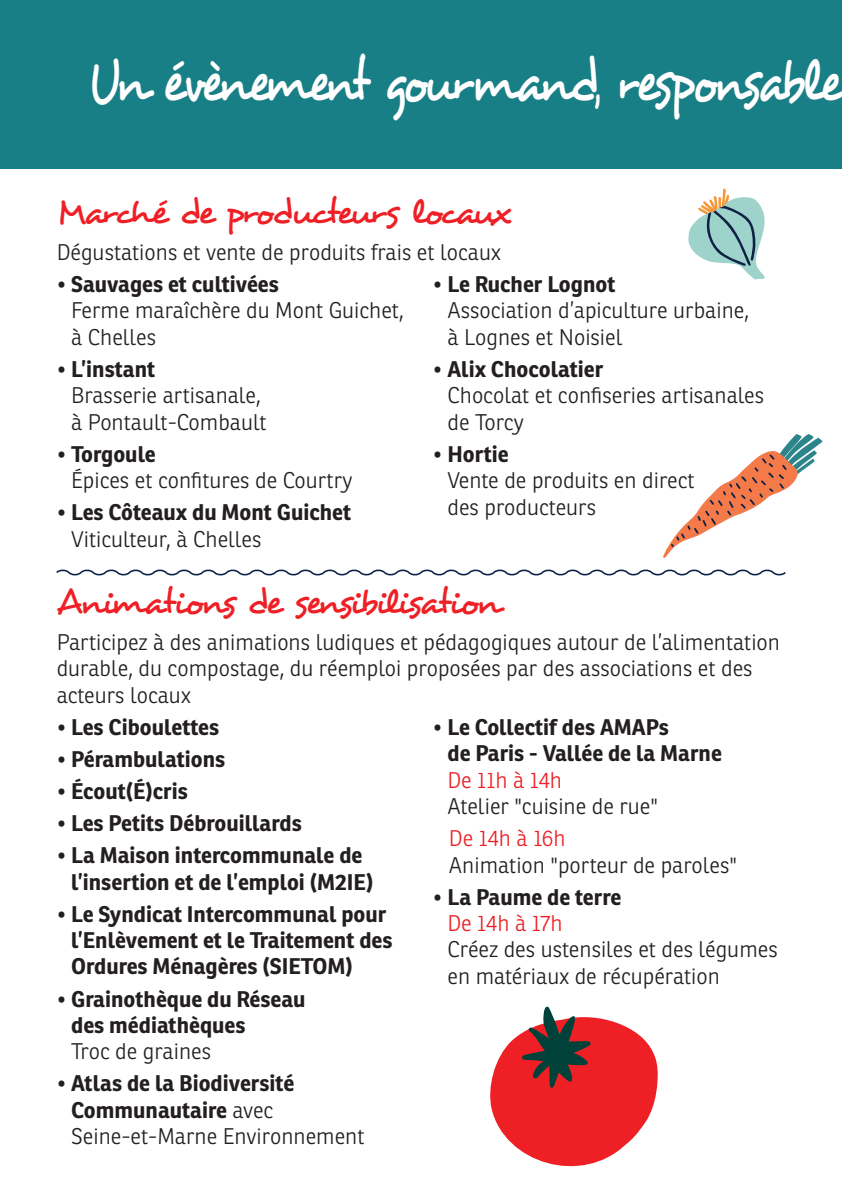
<style>
.page{position:relative;width:842px;height:1191px;background:#fff}
.page>*{position:absolute;margin:0;border:0;box-sizing:border-box;transform-origin:0 0}
.t1{font:61.2px "Desyrel";letter-spacing:-.085em;color:#fff;scale:.8 1}
.t2{font:36px "Desyrel";letter-spacing:-.075em;color:#ee2026}
.t3{font:300 22px/26.4px "Ronnia";color:#231f20}
.t4{font:700 22px/26.4px "Ronnia";color:#231f20}
.t5{font:300 22px "Ronnia";color:#ee2026}
.s1{font-weight:300}
</style>
<div class="page">
<svg style="left:490px;top:1006px;width:168px;height:161px"></svg>
<div style="left:0;top:0;width:842px;height:168px;background:#197f86"></div>
<svg style="left:663px;top:434px;width:160px;height:124px"></svg>
<svg style="left:56px;top:569px;width:730px;height:7px"></svg>
<svg style="left:688px;top:189px;width:77px;height:91px"></svg>
<h1 class="t1" style="left:88px;top:43px;width:945px">Un évènement gourmand, responsable</h1>
<h2 class="t2" style="left:57px;top:189px;width:455px">Marché de producteurs locaux</h2>
<p class="t3" style="left:57px;top:239px;width:446px">Dégustations et vente de produits frais et locaux</p>
<p class="t4" style="left:57px;top:271px;width:224px">• Sauvages et cultivées</p>
<p class="t3" style="left:71px;top:297px;width:334px">Ferme maraîchère du Mont Guichet, à Chelles</p>
<p class="t4" style="left:57px;top:355px;width:100px">• L’instant</p>
<p class="t3" style="left:71px;top:382px;width:197px">Brasserie artisanale, à Pontault-Combault</p>
<p class="t4" style="left:57px;top:440px;width:101px">• Torgoule</p>
<p class="t3" style="left:71px;top:467px;width:283px">Épices et confitures de Courtry</p>
<p class="t4" style="left:57px;top:499px;width:296px">• Les Côteaux du Mont Guichet</p>
<p class="t3" style="left:71px;top:525px;width:192px">Viticulteur, à Chelles</p>
<p class="t4" style="left:433px;top:271px;width:184px">• Le Rucher Lognot</p>
<p class="t3" style="left:447px;top:297px;width:303px">Association d’apiculture urbaine, à Lognes et Noisiel</p>
<p class="t4" style="left:433px;top:355px;width:172px">• Alix Chocolatier</p>
<p class="t3" style="left:447px;top:382px;width:318px">Chocolat et confiseries artisanales de Torcy</p>
<p class="t4" style="left:433px;top:440px;width:77px">• Hortie</p>
<p class="t3" style="left:447px;top:467px;width:249px">Vente de produits en direct des producteurs</p>
<h2 class="t2" style="left:57px;top:579px;width:444px">Animations de sensibilisation</h2>
<p class="t3" style="left:57px;top:629px;width:725px">Participez à des animations ludiques et pédagogiques autour de l’alimentation durable, du compostage, du réemploi proposées par des associations et des acteurs locaux</p>
<p class="t4" style="left:57px;top:713px;width:164px">• Les Ciboulettes</p>
<p class="t4" style="left:57px;top:745px;width:170px">• Pérambulations</p>
<p class="t4" style="left:57px;top:777px;width:133px">• Écout(É)cris</p>
<p class="t4" style="left:57px;top:809px;width:247px">• Les Petits Débrouillards</p>
<p class="t4" style="left:71px;top:842px;width:304px;text-indent:-14px">• La Maison intercommunale de l’insertion et de l’emploi (M2IE)</p>
<p class="t4" style="left:71px;top:900px;width:323px;text-indent:-14px">• Le Syndicat Intercommunal pour l’Enlèvement et le Traitement des<br>Ordures Ménagères (SIETOM)</p>
<p class="t4" style="left:71px;top:985px;width:236px;text-indent:-14px">• Grainothèque du Réseau des médiathèques</p>
<p class="t3" style="left:71px;top:1038px;width:141px">Troc de graines</p>
<p class="t4" style="left:71px;top:1070px;width:295px;text-indent:-14px">• Atlas de la Biodiversité<br>Communautaire <span class="s1">avec<br>Seine-et-Marne Environnement</span></p>
<p class="t4" style="left:447px;top:713px;width:276px;text-indent:-14px">• Le Collectif des AMAPs<br>de Paris - Vallée de la Marne</p>
<p class="t5" style="left:447px;top:766px;width:116px">De 11h à 14h</p>
<p class="t3" style="left:447px;top:793px;width:212px">Atelier "cuisine de rue"</p>
<p class="t5" style="left:449px;top:825px;width:118px">De 14h à 16h</p>
<p class="t3" style="left:449px;top:851px;width:289px">Animation "porteur de paroles"</p>
<p class="t4" style="left:433px;top:883px;width:190px">• La Paume de terre</p>
<p class="t5" style="left:447px;top:909px;width:117px">De 14h à 17h</p>
<p class="t3" style="left:447px;top:936px;width:332px">Créez des ustensiles et des légumes en matériaux de récupération</p>
</div>
